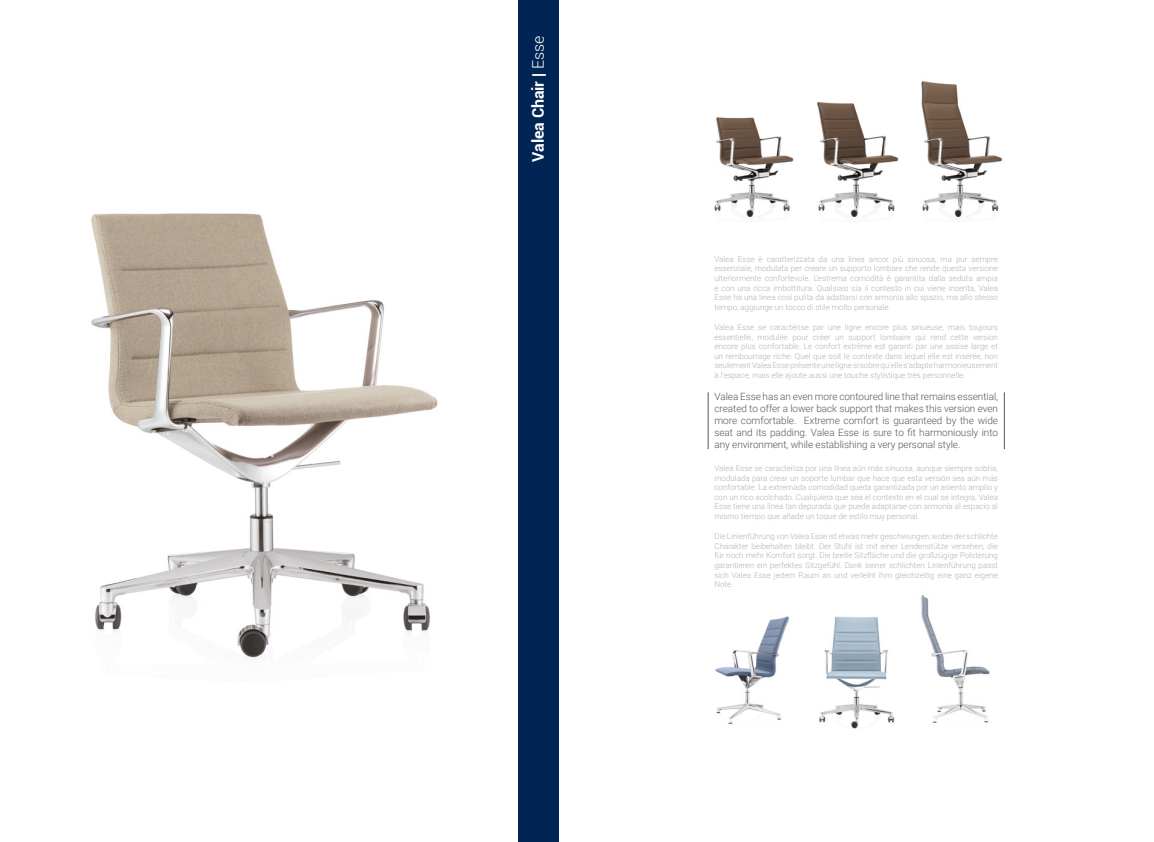
<style>
.page{position:relative;width:1154px;height:842px;background:#fff}
.page>*{position:absolute;margin:0;border:0;box-sizing:border-box;transform-origin:0 0}
.t1{font:700 16px "Roboto";letter-spacing:-.005em;color:#fff}
.t2{font:300 10px/12px "Roboto";letter-spacing:-.005em;color:#575756;text-align:justify}
.t3{font:300 8px/9.6px "Roboto";color:#b3b2b2;text-align:justify}
.s1{font-weight:300}
</style>
<div class="page">
<img style="left:91px;top:213px;width:347px;height:445px">
<img style="left:817px;top:102px;width:82px;height:115px">
<img style="left:714px;top:117px;width:80px;height:100px">
<img style="left:921px;top:81px;width:81px;height:136px">
<img style="left:715px;top:616px;width:73px;height:108px">
<img style="left:819px;top:616px;width:76px;height:113px">
<img style="left:921px;top:595px;width:69px;height:128px">
<hr style="left:708px;top:392px;width:1px;height:57px;background:#575756">
<hr style="left:1004px;top:392px;width:1px;height:57px;background:#575756">
<div style="left:518px;top:0;width:40px;height:842px;background:#002554"></div>
<h1 class="t1" style="left:529px;top:161px;width:127px;rotate:-90deg">Valea Chair | <span class="s1">Esse</span></h1>
<p class="t3" style="left:714px;top:254px;width:285px">Valea Esse è caratterizzata da una linea ancor più sinuosa, ma pur sempre essenziale, modulata per creare un supporto lombare che rende questa versione ulteriormente confortevole. L’estrema comodità è garantita dalla seduta ampia e con una ricca imbottitura. Qualsiasi sia il contesto in cui viene inserita, Valea Esse ha una linea così pulita da adattarsi con armonia allo spazio, ma allo stesso tempo, aggiunge un tocco di stile molto personale.</p>
<p class="t3" style="left:714px;top:322px;width:285px">Valea Esse se caractérise par une ligne encore plus sinueuse, mais toujours essentielle, modulée pour créer un support lombaire qui rend cette version encore plus confortable. Le confort extrême est garanti par une assise large et un rembourrage riche. Quel que soit le contexte dans lequel elle est insérée, non seulement Valea Esse présente une ligne si sobre qu’elle s’adapte harmonieusement à l’espace, mais elle ajoute aussi une touche stylistique très personnelle.</p>
<p class="t2" style="left:714px;top:390px;width:285px">Valea Esse has an even more contoured line that remains essential, created to offer a lower back support that makes this version even more comfortable. Extreme comfort is guaranteed by the wide seat and its padding. Valea Esse is sure to fit harmoniously into any environment, while establishing a very personal style.</p>
<p class="t3" style="left:714px;top:463px;width:285px">Valea Esse se caracteriza por una línea aún más sinuosa, aunque siempre sobria, modulada para crear un soporte lumbar que hace que esta versión sea aún más confortable. La extremada comodidad queda garantizada por un asiento amplio y con un rico acolchado. Cualquiera que sea el contexto en el cual se integra, Valea Esse tiene una línea tan depurada que puede adaptarse con armonía al espacio al mismo tiempo que añade un toque de estilo muy personal.</p>
<p class="t3" style="left:714px;top:532px;width:285px">Die Linienführung von Valea Esse ist etwas mehr geschwungen, wobei der schlichte Charakter beibehalten bleibt. Der Stuhl ist mit einer Lendenstütze versehen, die für noch mehr Komfort sorgt. Die breite Sitzfläche und die großzügige Polsterung garantieren ein perfektes Sitzgefühl. Dank seiner schlichten Linienführung passt sich Valea Esse jedem Raum an und verleiht ihm gleichzeitig eine ganz eigene Note.</p>
</div>
